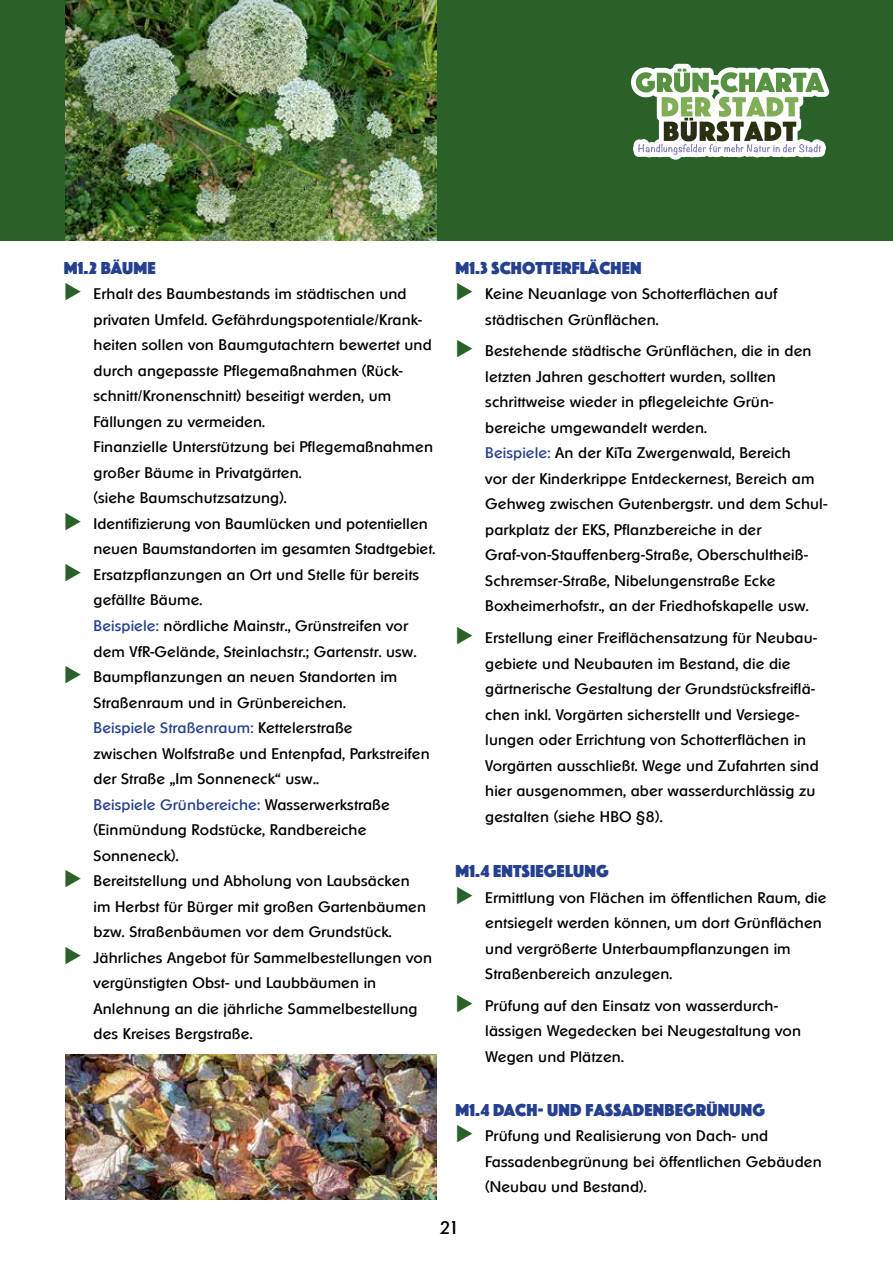
<style>
.page{position:relative;width:893px;height:1263px;background:#fff}
.page>*{position:absolute;margin:0;border:0;box-sizing:border-box;transform-origin:0 0}
.t1{font:18px "Phosphate Solid";letter-spacing:.01em;color:#25408f}
.t2{font:18px "Ornitons";color:#000}
.t3{font:15px/25.5px "Ornitons";letter-spacing:.01em;color:#000}
.s1{color:#296129}
.s2{color:#25408f}
</style>
<div class="page">
<div style="left:0;top:0;width:893px;height:240px;background:#296129"></div>
<svg style="left:718px;top:144px;width:101px;height:11px"></svg>
<img style="left:631px;top:64px;width:87px;height:96px">
<img style="left:636px;top:69px;width:188px;height:23px">
<img style="left:65px;top:0;width:371px;height:240px">
<img style="left:65px;top:1054px;width:371px;height:145px">
<p class="t1" style="left:64px;top:255px;width:94px">M1.2 BÄUME</p>
<p class="t3" style="left:94px;top:281px;width:341px;text-indent:-30px"><span class="s1">◆</span> Erhalt des Baumbestands im städtischen und privaten Umfeld. Gefährdungspotentiale/Krank&shy;heiten sollen von Baumgutachtern bewertet und durch angepasste Pflegemaßnahmen (Rück&shy;schnitt/Kronenschnitt) beseitigt werden, um Fällungen zu vermeiden.<br>Finanzielle Unterstützung bei Pflegemaßnahmen großer Bäume in Privatgärten.<br>(siehe Baumschutzsatzung).</p>
<p class="t3" style="left:94px;top:511px;width:343px;text-indent:-30px"><span class="s1">◆</span> Identifizierung von Baumlücken und potentiellen neuen Baumstandorten im gesamten Stadtgebiet.</p>
<p class="t3" style="left:94px;top:562px;width:327px;text-indent:-30px"><span class="s1">◆</span> Ersatzpflanzungen an Ort und Stelle für bereits gefällte Bäume.<br><span class="s2">Beispiele:</span> nördliche Mainstr., Grünstreifen vor dem VfR-Gelände, Steinlachstr.; Gartenstr. usw.</p>
<p class="t3" style="left:94px;top:664px;width:338px;text-indent:-30px"><span class="s1">◆</span> Baumpflanzungen an neuen Standorten im Straßenraum und in Grünbereichen.<br><span class="s2">Beispiele Straßenraum:</span> Kettelerstraße<br>zwischen Wolfstraße und Entenpfad, Parkstreifen der Straße „Im Sonneneck“ usw..<br><span class="s2">Beispiele Grünbereiche:</span> Wasserwerkstraße (Einmündung Rodstücke, Randbereiche Sonneneck).</p>
<p class="t3" style="left:94px;top:868px;width:334px;text-indent:-30px"><span class="s1">◆</span> Bereitstellung und Abholung von Laubsäcken im Herbst für Bürger mit großen Gartenbäumen bzw. Straßenbäumen vor dem Grundstück.</p>
<p class="t3" style="left:94px;top:944px;width:340px;text-indent:-30px"><span class="s1">◆</span> Jährliches Angebot für Sammelbestellungen von vergünstigten Obst- und Laubbäumen in Anlehnung an die jährliche Sammelbestellung des Kreises Bergstraße.</p>
<p class="t1" style="left:455px;top:255px;width:188px">M1.3 SCHOTTERFLÄCHEN</p>
<p class="t3" style="left:485px;top:281px;width:294px;text-indent:-30px"><span class="s1">◆</span> Keine Neuanlage von Schotterflächen auf städtischen Grünflächen.</p>
<p class="t3" style="left:485px;top:338px;width:344px;text-indent:-30px"><span class="s1">◆</span> Bestehende städtische Grünflächen, die in den letzten Jahren geschottert wurden, sollten schrittweise wieder in pflegeleichte Grün&shy;bereiche umgewandelt werden.<br><span class="s2">Beispiele:</span> An der KiTa Zwergenwald, Bereich<br>vor der Kinderkrippe Entdeckernest, Bereich am Gehweg zwischen Gutenbergstr. und dem Schul&shy;parkplatz der EKS, Pflanzbereiche in der Graf-von-Stauffenberg-Straße, Oberschultheiß-Schremser-Straße, Nibelungenstraße Ecke Boxheimerhofstr., an der Friedhofskapelle usw.</p>
<p class="t3" style="left:485px;top:625px;width:335px;text-indent:-30px"><span class="s1">◆</span> Erstellung einer Freiflächensatzung für Neubau&shy;gebiete und Neubauten im Bestand, die die gärtnerische Gestaltung der Grundstücksfreiflä&shy;chen inkl. Vorgärten sicherstellt und Versiege&shy;lungen oder Errichtung von Schotterflächen in Vorgärten ausschließt. Wege und Zufahrten sind hier ausgenommen, aber wasserdurchlässig zu gestalten (siehe HBO §8).</p>
<p class="t1" style="left:455px;top:858px;width:155px">M1.4 ENTSIEGELUNG</p>
<p class="t3" style="left:485px;top:884px;width:343px;text-indent:-30px"><span class="s1">◆</span> Ermittlung von Flächen im öffentlichen Raum, die entsiegelt werden können, um dort Grünflächen und vergrößerte Unterbaumpflanzungen im Straßenbereich anzulegen.</p>
<p class="t3" style="left:485px;top:992px;width:317px;text-indent:-30px"><span class="s1">◆</span> Prüfung auf den Einsatz von wasserdurch&shy;lässigen Wegedecken bei Neugestaltung von<br>Wegen und Plätzen.</p>
<p class="t1" style="left:455px;top:1097px;width:311px">M1.4 DACH- UND FASSADENBEGRÜNUNG</p>
<p class="t3" style="left:485px;top:1123px;width:338px;text-indent:-30px"><span class="s1">◆</span> Prüfung und Realisierung von Dach- und<br>Fassadenbegrünung bei öffentlichen Gebäuden (Neubau und Bestand).</p>
<p class="t2" style="left:439px;top:1216px;width:22px">21</p>
</div>
